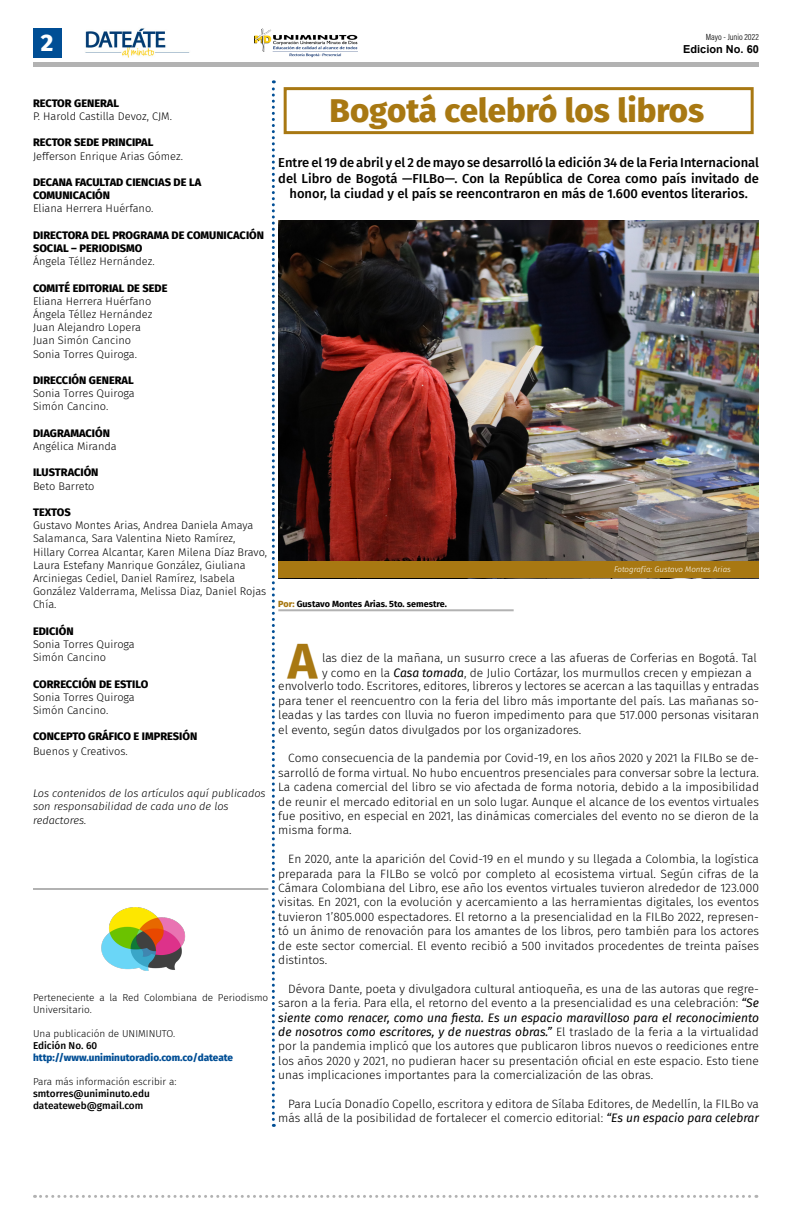
<style>
.page{position:relative;width:792px;height:1224px;background:#fff}
.page>*{position:absolute;margin:0;border:0;box-sizing:border-box;transform-origin:0 0}
.t1{font:700 50px "Fira Sans";color:#a87812}
.t2{font:800 33px "Fira Sans";color:#a87812}
.t3{font:800 24px "Fira Sans";color:#fff}
.t4{font:500 13px/15.6px "Fira Sans";color:#000;text-align:center}
.t5{font:300 12px/14.4px "Fira Sans";color:#000;text-align:justify}
.t6{font:300 11px/13.2px "Fira Sans";color:#000}
.t7{font:800 11px/13.2px "Fira Sans";color:#000}
.t8{font:italic 300 11px/13.2px "Fira Sans";color:#000}
.t9{font:700 11px "Arial";color:#000}
.t10{font:300 10px/12px "Fira Sans";color:#000}
.t11{font:500 10px "Fira Sans";color:#000}
.t12{font:800 10px "Fira Sans";color:#004e95}
.t13{font:700 9px "Fira Sans";color:#000}
.t14{font:9px "Acumin Variable Concept";letter-spacing:-.115em;color:#000}
.t15{font:italic 300 8px "Fira Sans";color:#fff}
.s1{font-weight:800;color:#a87812}
.s2{font-weight:400;font-style:italic}
</style>
<div class="page">
<div style="left:33px;top:62px;width:726px;height:5px;background:#b2b2b2"></div>
<div style="left:33px;top:28px;width:29px;height:30px;background:#004e95"></div>
<img style="left:85px;top:28px;width:105px;height:30px">
<svg style="left:41px;top:1195px;width:716px;height:3px"></svg>
<img style="left:254px;top:28px;width:103px;height:30px">
<img style="left:278px;top:220px;width:481px;height:341px">
<hr style="left:33px;top:888px;width:235px;height:2px;background:#b2b2b2">
<div style="left:284px;top:87px;width:470px;height:47px;border:3px solid #a87812"></div>
<hr style="left:278px;top:609px;width:236px;height:2px;background:#b2b2b2">
<div style="left:278px;top:561px;width:481px;height:17px;background:#a87812"></div>
<svg style="left:272px;top:80px;width:3px;height:1047px"></svg>
<img style="left:101px;top:908px;width:85px;height:63px">
<p class="t3" style="left:41px;top:22px;width:14px">2</p>
<p class="t14" style="left:706px;top:30px;width:56px">Mayo - Junio 2022</p>
<p class="t9" style="left:683px;top:41px;width:77px">Edicion No. 60</p>
<p class="t7" style="left:33px;top:96px;width:88px">RECTOR GENERAL</p>
<p class="t6" style="left:33px;top:110px;width:141px">P. Harold Castilla Devoz, CJM.</p>
<p class="t7" style="left:33px;top:135px;width:122px">RECTOR SEDE PRINCIPAL</p>
<p class="t6" style="left:33px;top:149px;width:151px">Jefferson Enrique Arias Gómez.</p>
<p class="t7" style="left:33px;top:175px;width:170px">DECANA FACULTAD CIENCIAS DE LA<br>COMUNICACIÓN</p>
<p class="t6" style="left:33px;top:202px;width:122px">Eliana Herrera Huérfano.</p>
<p class="t7" style="left:33px;top:228px;width:233px">DIRECTORA DEL PROGRAMA DE COMUNICACIÓN<br>SOCIAL – PERIODISMO</p>
<p class="t6" style="left:33px;top:255px;width:123px">Ángela Téllez Hernández.</p>
<p class="t7" style="left:33px;top:280px;width:136px">COMITÉ EDITORIAL DE SEDE</p>
<p class="t6" style="left:33px;top:294px;width:120px">Eliana Herrera Huérfano</p>
<p class="t6" style="left:33px;top:308px;width:121px">Ángela Téllez Hernández</p>
<p class="t6" style="left:33px;top:321px;width:110px">Juan Alejandro Lopera</p>
<p class="t6" style="left:33px;top:334px;width:100px">Juan Simón Cancino</p>
<p class="t6" style="left:33px;top:347px;width:106px">Sonia Torres Quiroga.</p>
<p class="t7" style="left:33px;top:373px;width:102px">DIRECCIÓN GENERAL</p>
<p class="t6" style="left:33px;top:387px;width:103px">Sonia Torres Quiroga</p>
<p class="t6" style="left:33px;top:400px;width:77px">Simón Cancino.</p>
<p class="t7" style="left:33px;top:426px;width:78px">DIAGRAMACIÓN</p>
<p class="t6" style="left:33px;top:440px;width:85px">Angélica Miranda</p>
<p class="t7" style="left:33px;top:465px;width:67px">ILUSTRACIÓN</p>
<p class="t6" style="left:33px;top:479px;width:63px">Beto Barreto</p>
<p class="t7" style="left:33px;top:505px;width:39px">TEXTOS</p>
<p class="t6" style="left:33px;top:519px;width:236px">Gustavo Montes Arias, Andrea Daniela Amaya Salamanca, Sara Valentina Nieto Ramírez, Hillary Correa Alcantar, Karen Milena Díaz Bravo, Laura Estefany Manrique González, Giuliana Arciniegas Cediel, Daniel Ramírez, Isabela González Valderrama, Melissa Diaz, Daniel Rojas Chía.</p>
<p class="t7" style="left:33px;top:624px;width:42px">EDICIÓN</p>
<p class="t6" style="left:33px;top:638px;width:103px">Sonia Torres Quiroga</p>
<p class="t6" style="left:33px;top:651px;width:75px">Simón Cancino</p>
<p class="t7" style="left:33px;top:676px;width:117px">CORRECCIÓN DE ESTILO</p>
<p class="t6" style="left:33px;top:690px;width:103px">Sonia Torres Quiroga</p>
<p class="t6" style="left:33px;top:704px;width:77px">Simón Cancino.</p>
<p class="t7" style="left:33px;top:729px;width:166px">CONCEPTO GRÁFICO E IMPRESIÓN</p>
<p class="t6" style="left:33px;top:744px;width:96px">Buenos y Creativos.</p>
<p class="t8" style="left:33px;top:786px;width:234px">Los contenidos de los artículos aquí publicados son responsabilidad de cada uno de los</p>
<p class="t8" style="left:33px;top:814px;width:55px">redactores.</p>
<p class="t10" style="left:33px;top:992px;width:237px">Perteneciente a la Red Colombiana de Periodismo<br>Universitario.</p>
<p class="t10" style="left:33px;top:1028px;width:144px">Una publicación de UNIMINUTO.</p>
<p class="t11" style="left:33px;top:1038px;width:66px">Edición No. 60</p>
<p class="t12" style="left:33px;top:1049px;width:202px">http://www.uniminutoradio.com.co/dateate</p>
<p class="t10" style="left:33px;top:1076px;width:145px">Para más información escribir a:</p>
<p class="t11" style="left:33px;top:1086px;width:118px">smtorres@uniminuto.edu</p>
<p class="t11" style="left:33px;top:1098px;width:112px">dateateweb@gmail.com</p>
<p class="t2" style="left:330px;top:82px;width:376px">Bogotá celebró los libros</p>
<p class="t4" style="left:278px;top:154px;width:482px">Entre el 19 de abril y el 2 de mayo se desarrolló la edición 34 de la Feria Internacional del Libro de Bogotá —FILBo—. Con la República de Corea como país invitado de honor, la ciudad y el país se reencontraron en más de 1.600 eventos literarios.</p>
<p class="t13" style="left:278px;top:596px;width:170px"><span class="s1">Por:</span> Gustavo Montes Arias. 5to. semestre.</p>
<p class="t15" style="left:614px;top:564px;width:118px">Fotografía: Gustavo Montes Arias</p>
<p class="t1" style="left:288px;top:619px;width:31px">A</p>
<p class="t5" style="left:322px;top:651px;width:436px">las diez de la mañana, un susurro crece a las afueras de Corferias en Bogotá. Tal</p>
<p class="t5" style="left:322px;top:665px;width:432px">y como en la <span class="s2">Casa tomada</span>, de Julio Cortázar, los murmullos crecen y empiezan a</p>
<p class="t5" style="left:278px;top:679px;width:482px">envolverlo todo. Escritores, editores, libreros y lectores se acercan a las taquillas y entradas para tener el reencuentro con la feria del libro más importante del país. Las mañanas so&shy;leadas y las tardes con lluvia no fueron impedimento para que 517.000 personas visitaran el evento, según datos divulgados por los organizadores.</p>
<p class="t5" style="left:278px;top:751px;width:482px;text-indent:10px">Como consecuencia de la pandemia por Covid-19, en los años 2020 y 2021 la FILBo se de&shy;sarrolló de forma virtual. No hubo encuentros presenciales para conversar sobre la lectura.<br>La cadena comercial del libro se vio afectada de forma notoria, debido a la imposibilidad de reunir el mercado editorial en un solo lugar. Aunque el alcance de los eventos virtuales fue positivo, en especial en 2021, las dinámicas comerciales del evento no se dieron de la misma forma.</p>
<p class="t5" style="left:278px;top:852px;width:482px;text-indent:10px">En 2020, ante la aparición del Covid-19 en el mundo y su llegada a Colombia, la logística preparada para la FILBo se volcó por completo al ecosistema virtual. Según cifras de la Cámara Colombiana del Libro, ese año los eventos virtuales tuvieron alrededor de 123.000 visitas. En 2021, con la evolución y acercamiento a las herramientas digitales, los eventos tuvieron 1’805.000 espectadores. El retorno a la presencialidad en la FILBo 2022, represen&shy;tó un ánimo de renovación para los amantes de los libros, pero también para los actores de este sector comercial. El evento recibió a 500 invitados procedentes de treinta países distintos.</p>
<p class="t5" style="left:278px;top:981px;width:482px;text-indent:10px">Dévora Dante, poeta y divulgadora cultural antioqueña, es una de las autoras que regre&shy;saron a la feria. Para ella, el retorno del evento a la presencialidad es una celebración: <span class="s2">“Se siente como renacer, como una fiesta. Es un espacio maravilloso para el reconocimiento de nosotros como escritores, y de nuestras obras.”</span> El traslado de la feria a la virtualidad por la pandemia implicó que los autores que publicaron libros nuevos o reediciones entre los años 2020 y 2021, no pudieran hacer su presentación oficial en este espacio. Esto tiene unas implicaciones importantes para la comercialización de las obras.</p>
<p class="t5" style="left:278px;top:1097px;width:482px;text-align:right">Para Lucía Donadío Copello, escritora y editora de Sílaba Editores, de Medellín, la FILBo va más allá de la posibilidad de fortalecer el comercio editorial: <span class="s2">“Es un espacio para celebrar</span></p>
</div>
